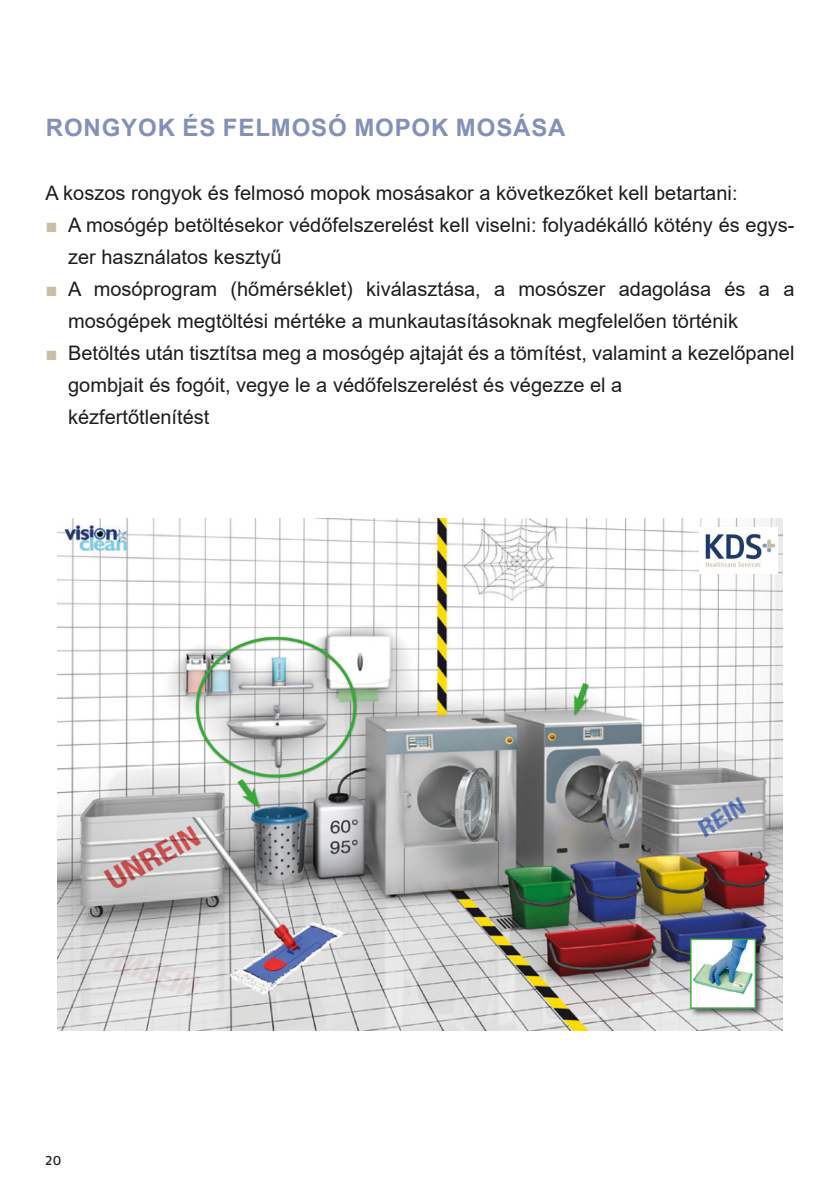
<style>
.page{position:relative;width:840px;height:1191px;background:#fff}
.page>*{position:absolute;margin:0;border:0;box-sizing:border-box;transform-origin:0 0}
.Kapitel_Subhead{font:700 24px "Arial";letter-spacing:.035em;color:#8391b9}
.Aufzählungen{font:20px/32px "Arial";color:#1d1d1b}
.Fließtext{font:20px "Arial";color:#1d1d1b}
.t1{font:16px "Fago OT";color:#1d1d1b}
.s1{color:#c8bea0}
</style>
<div class="page">
<img style="left:58px;top:518px;width:723px;height:512px">
<img style="left:699px;top:528px;width:77px;height:45px">
<p class="Kapitel_Subhead" style="left:46px;top:111px;width:521px">RONGYOK ÉS FELMOSÓ MOPOK MOSÁSA</p>
<p class="Fließtext" style="left:45px;top:179px;width:693px">A koszos rongyok és felmosó mopok mosásakor a következőket kell betartani:</p>
<p class="Aufzählungen" style="left:68px;top:209px;width:727px;text-indent:-23px"><span class="s1">■</span> A mosógép betöltésekor védőfelszerelést kell viselni: folyadékálló kötény és egys&shy;zer használatos kesztyű</p>
<p class="Aufzählungen" style="left:68px;top:273px;width:727px;text-indent:-23px"><span class="s1">■</span> A mosóprogram (hőmérséklet) kiválasztása, a mosószer adagolása és a a mosógépek megtöltési mértéke a munkautasításoknak megfelelően történik</p>
<p class="Aufzählungen" style="left:45px;top:337px;width:750px"><span class="s1">■</span> Betöltés után tisztítsa meg a mosógép ajtaját és a tömítést, valamint a kezelőpanel</p>
<p class="Aufzählungen" style="left:68px;top:369px;width:555px">gombjait és fogóit, vegye le a védőfelszerelést és végezze el a</p>
<p class="Aufzählungen" style="left:68px;top:401px;width:143px">kézfertőtlenítést</p>
<p class="t1" style="left:45px;top:1150px;width:18px">20</p>
</div>
